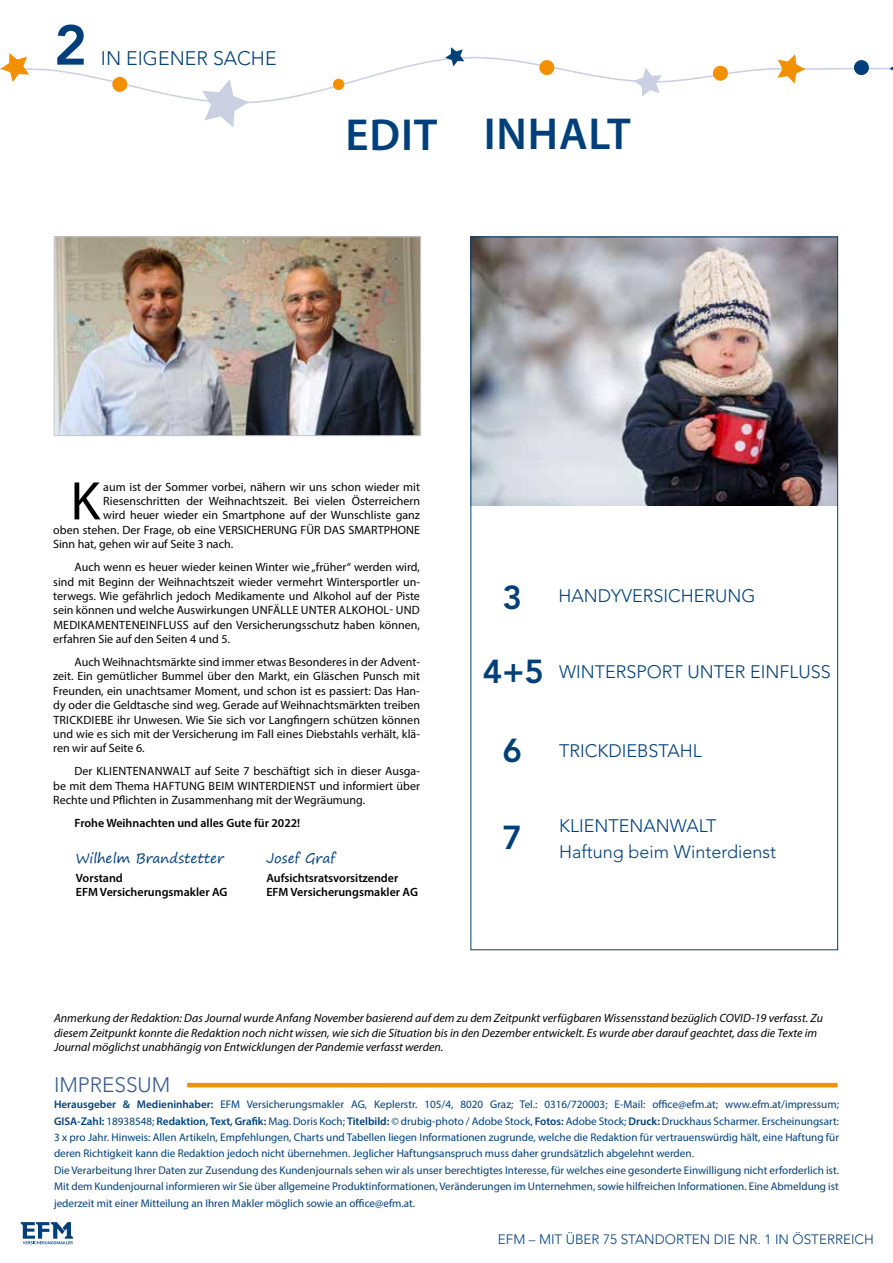
<style>
.page{position:relative;width:893px;height:1263px;background:#fff}
.page>*{position:absolute;margin:0;border:0;box-sizing:border-box;transform-origin:0 0}
.t1{font:800 55.8px "Avenir LT";color:#003f79}
.t2{font:54.75px "Myriad Pro";color:#000}
.t3{font:600 45px "Myriad Pro";letter-spacing:.02em;color:#003f79}
.t4{font:800 33px "Avenir LT";color:#003f79}
.t5{font:300 20.85px "Avenir LT";color:#375a8f}
.t6{font:300 19.5px "Avenir LT";color:#003f79}
.t7{font:300 18px/25.8px "Avenir LT";color:#003f79}
.t8{font:300 13.5px "Avenir LT";color:#003f79}
.t9{font:13.5px "Segoe Print";color:#003f79}
.t10{font:12px/14.4px "Myriad Pro";color:#000;text-align:justify}
.t11{font:italic 12px/14.4px "Myriad Pro";color:#000}
.t12{font:600 12px/14.4px "Myriad Pro";color:#000}
.t13{font:11.1px/16.4px "Myriad Pro";color:#003f79}
.s1{font-weight:800;font-size:33px}
.s2{font-weight:600}
</style>
<div class="page">
<img style="left:472px;top:239px;width:364px;height:267px">
<svg style="left:29px;top:57px;width:860px;height:46px"></svg>
<div style="left:112px;top:77px;width:15px;height:15px;background:#f39000;border-radius:50%"></div>
<div style="left:713px;top:66px;width:15px;height:15px;background:#f39000;border-radius:50%"></div>
<div style="left:854px;top:60px;width:15px;height:15px;background:#003f79;border-radius:50%"></div>
<svg style="left:445px;top:47px;width:19px;height:19px"></svg>
<div style="left:333px;top:79px;width:11px;height:11px;background:#f39000;border-radius:50%"></div>
<div style="left:539px;top:60px;width:15px;height:15px;background:#f39000;border-radius:50%"></div>
<svg style="left:777px;top:54px;width:28px;height:30px"></svg>
<svg style="left:0;top:53px;width:29px;height:29px"></svg>
<svg style="left:889px;top:66px;width:4px;height:5px"></svg>
<svg style="left:633px;top:68px;width:29px;height:29px"></svg>
<svg style="left:202px;top:79px;width:47px;height:48px"></svg>
<img style="left:56px;top:239px;width:363px;height:195px">
<div style="left:54px;top:237px;width:367px;height:199px;border:1px solid #c6c6c6"></div>
<hr style="left:187px;top:1083px;width:651px;height:4px;background:#f39000">
<svg style="left:21px;top:1222px;width:52px;height:22px"></svg>
<h1 class="t1" style="left:54px;top:12px;width:34px">2</h1>
<h3 class="t6" style="left:101px;top:46px;width:177px">IN EIGENER SACHE</h3>
<h3 class="t3" style="left:345px;top:106px;width:287px">EDIT INHALT</h3>
<h2 class="t2" style="left:70px;top:467px;width:31px">K</h2>
<p class="t10" style="left:103px;top:479px;width:318px">aum ist der Sommer vorbei, nähern wir uns schon wieder mit</p>
<p class="t10" style="left:103px;top:494px;width:318px">Riesenschritten der Weihnachtszeit. Bei vielen Österreichern</p>
<p class="t10" style="left:103px;top:508px;width:318px">wird heuer wieder ein Smartphone auf der Wunschliste ganz</p>
<p class="t10" style="left:53px;top:522px;width:368px">oben stehen. Der Frage, ob eine VERSICHERUNG FÜR DAS SMARTPHONE</p>
<p class="t10" style="left:53px;top:537px;width:182px">Sinn hat, gehen wir auf Seite 3 nach.</p>
<p class="t10" style="left:53px;top:560px;width:368px;text-indent:21px">Auch wenn es heuer wieder keinen Winter wie „früher“ werden wird, sind mit Beginn der Weihnachtszeit wieder vermehrt Wintersportler un&shy;terwegs. Wie gefährlich jedoch Medikamente und Alkohol auf der Piste sein können und welche Auswirkungen UNFÄLLE UNTER ALKOHOL- UND MEDIKAMENTENEINFLUSS auf den Versicherungsschutz haben können, erfahren Sie auf den Seiten 4 und 5.</p>
<p class="t10" style="left:53px;top:655px;width:368px;text-indent:21px">Auch Weihnachtsmärkte sind immer etwas Besonderes in der Advent&shy;zeit. Ein gemütlicher Bummel über den Markt, ein Gläschen Punsch mit Freunden, ein unachtsamer Moment, und schon ist es passiert: Das Han&shy;dy oder die Geldtasche sind weg. Gerade auf Weihnachtsmärkten treiben TRICKDIEBE ihr Unwesen. Wie Sie sich vor Langfingern schützen können und wie es sich mit der Versicherung im Fall eines Diebstahls verhält, klä&shy;ren wir auf Seite 6.</p>
<p class="t10" style="left:53px;top:764px;width:368px;text-indent:21px">Der KLIENTENANWALT auf Seite 7 beschäftigt sich in dieser Ausga&shy;be mit dem Thema HAFTUNG BEIM WINTERDIENST und informiert über Rechte und Pflichten in Zusammenhang mit der Wegräumung.</p>
<p class="t12" style="left:75px;top:815px;width:227px">Frohe Weihnachten und alles Gute für 2022!</p>
<p class="t9" style="left:76px;top:846px;width:150px">Wilhelm Brandstetter</p>
<p class="t12" style="left:76px;top:870px;width:153px">Vorstand<br>EFM Versicherungsmakler AG</p>
<p class="t9" style="left:266px;top:846px;width:71px">Josef Graf</p>
<p class="t12" style="left:266px;top:870px;width:153px">Aufsichtsratsvorsitzender<br>EFM Versicherungsmakler AG</p>
<h3 class="t7" style="left:503px;top:583px;width:254px"><span class="s1">3</span> HANDYVERSICHERUNG</h3>
<h3 class="t7" style="left:483px;top:658px;width:349px"><span class="s1">4+5</span> WINTERSPORT UNTER EINFLUSS</h3>
<h3 class="t7" style="left:503px;top:737px;width:201px"><span class="s1">6</span> TRICKDIEBSTAHL</h3>
<h3 class="t4" style="left:503px;top:817px;width:21px">7</h3>
<h3 class="t7" style="left:559px;top:813px;width:219px">KLIENTENANWALT<br>Haftung beim Winterdienst</h3>
<p class="t11" style="left:54px;top:1011px;width:771px">Anmerkung der Redaktion: Das Journal wurde Anfang November basierend auf dem zu dem Zeitpunkt verfügbaren Wissensstand bezüglich COVID-19 verfasst. Zu diesem Zeitpunkt konnte die Redaktion noch nicht wissen, wie sich die Situation bis in den Dezember entwickelt. Es wurde aber darauf geachtet, dass die Texte im<br>Journal möglichst unabhängig von Entwicklungen der Pandemie verfasst werden.</p>
<h3 class="t5" style="left:54px;top:1073px;width:118px">IMPRESSUM</h3>
<p class="t13" style="left:54px;top:1096px;width:786px"><span class="s2">Herausgeber &amp; Medieninhaber:</span> EFM Versicherungsmakler AG, Keplerstr. 105/4, 8020 Graz; Tel.: 0316/720003; E-Mail: office@efm.at; www.efm.at/impressum; <span class="s2">GISA-Zahl:</span> 18938548; <span class="s2">Redaktion, Text, Grafik:</span> Mag. Doris Koch; <span class="s2">Titelbild:</span> © drubig-photo / Adobe Stock, <span class="s2">Fotos:</span> Adobe Stock; <span class="s2">Druck:</span> Druckhaus Scharmer. Erscheinungsart:<br>3 x pro Jahr. Hinweis: Allen Artikeln, Empfehlungen, Charts und Tabellen liegen Informationen zugrunde, welche die Redaktion für vertrauenswürdig hält, eine Haftung für deren Richtigkeit kann die Redaktion jedoch nicht übernehmen. Jeglicher Haftungsanspruch muss daher grundsätzlich abgelehnt werden.<br>Die Verarbeitung Ihrer Daten zur Zusendung des Kundenjournals sehen wir als unser berechtigtes Interesse, für welches eine gesonderte Einwilligung nicht erforderlich ist.<br>Mit dem Kundenjournal informieren wir Sie über allgemeine Produktinformationen, Veränderungen im Unternehmen, sowie hilfreichen Informationen. Eine Abmeldung ist jederzeit mit einer Mitteilung an Ihren Makler möglich sowie an office@efm.at.</p>
<p class="t8" style="left:498px;top:1231px;width:377px">EFM – MIT ÜBER 75 STANDORTEN DIE NR. 1 IN ÖSTERREICH</p>
</div>
